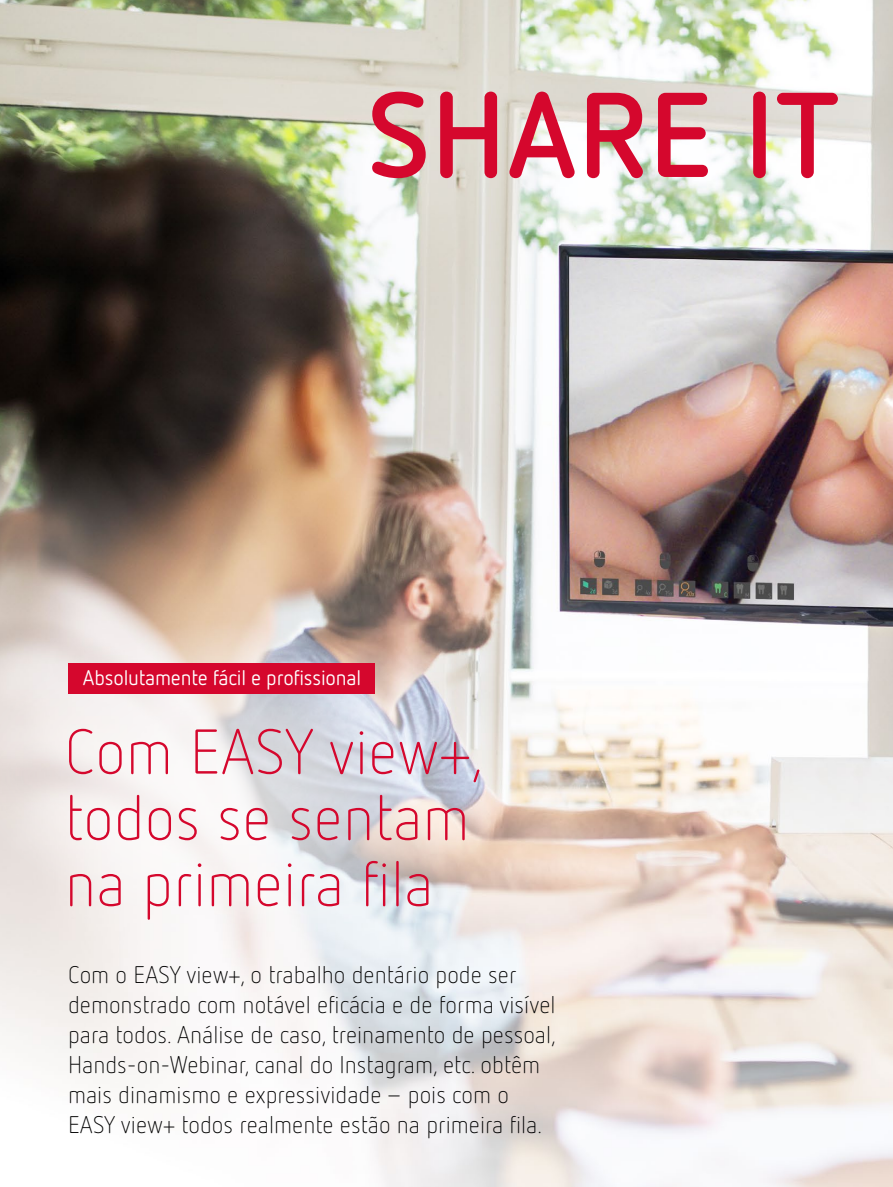
<style>
.page{position:relative;width:893px;height:1187px;background:#fff}
.page>*{position:absolute;margin:0;border:0;box-sizing:border-box;transform-origin:0 0}
.t1{font:700 120px "Netto Pro";letter-spacing:.005em;color:#d5072d}
.t2{font:300 63px/66px "Netto Pro";color:#d5072d}
.t3{font:300 24px/30px "Netto Pro";color:#000}
.t4{font:21px "Netto Pro";letter-spacing:-.01em;color:#fff}
</style>
<div class="page">
<img style="left:0;top:0;width:893px;height:1186px">
<svg style="left:0;top:621px;width:514px;height:308px"></svg>
<div style="left:68px;top:662px;width:306px;height:31px;background:#d5072d"></div>
<h1 class="t1" style="left:367px;top:54px;width:473px">SHARE IT</h1>
<p class="t4" style="left:83px;top:664px;width:280px">Absolutamente fácil e profissional</p>
<h2 class="t2" style="left:65px;top:716px;width:420px">Com EASY view+, todos se sentam na primeira fila</h2>
<p class="t3" style="left:68px;top:959px;width:489px">Com o EASY view+, o trabalho dentário pode ser demonstrado com notável eficácia e de forma visível para todos. Análise de caso, treinamento de pessoal, Hands-on-Webinar, canal do Instagram, etc. obtêm mais dinamismo e expressividade – pois com o EASY view+ todos realmente estão na primeira fila.</p>
</div>
